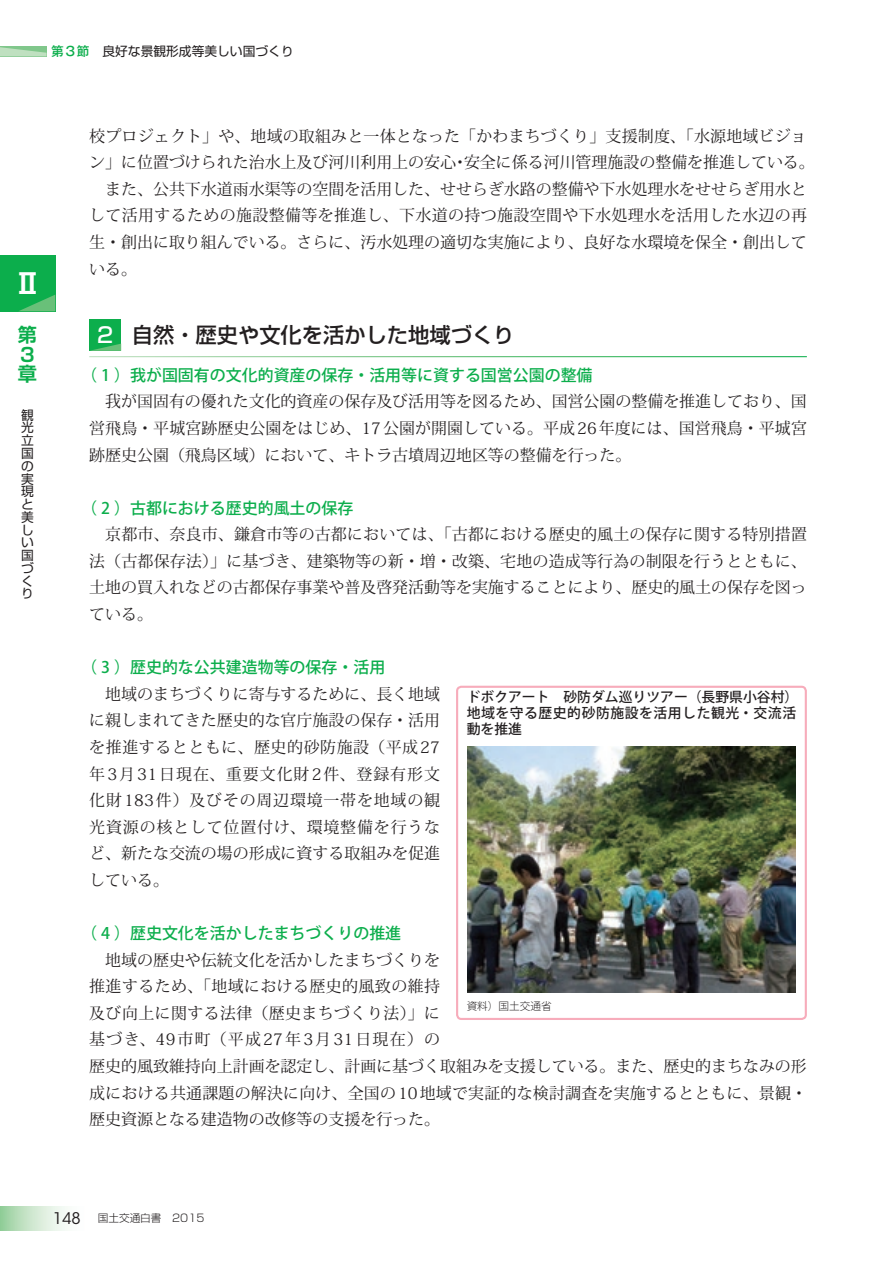
<style>
.page{position:relative;width:893px;height:1263px;background:#fff}
.page>*{position:absolute;margin:0;border:0;box-sizing:border-box;transform-origin:0 0}
.t1{font:700 27.6px "Shin Go Pro De";color:#fff}
.t2{font:500 21.3px "Shin Go Pro";color:#231f20}
.t3{font:700 19.2px/19.2px "Shin Go Pro De";color:#0cae4c;text-align:justify}
.t4{font:15.9px/26.5px "Koz Min Pro";color:#231f20;text-align:justify}
.t5{font:500 15.9px "Koz Go Pro";color:#0cae4c}
.t6{font:15.9px "Koz Min Pro";letter-spacing:.025em;color:#231f20}
.t7{font:500 13.8px/15.9px "Koz Go Pro";color:#231f20}
.t8{font:12.75px/12.8px "Shin Go Pro";color:#231f20}
.t9{font:300 10.65px "Shin Go Pro";color:#231f20}
.t10{font:300 10.65px "Koz Go Pro";color:#231f20}
.s1{font-family:"Gothic MB101 Pro";font-weight:500;color:#0cae4c}
.s2{color:#fff}
.s3{font-family:"ITC Avant Garde Std";font-weight:400;font-size:15.9px}
</style>
<div class="page">
<svg style="left:0;top:1206px;width:65px;height:24px;background:#cae6cc"></svg>
<svg style="left:0;top:46px;width:47px;height:10px"></svg>
<div style="left:0;top:255px;width:55px;height:56px;background:#0cae4c"></div>
<svg style="left:19px;top:295px;width:36px;height:16px"></svg>
<div style="left:89px;top:319px;width:32px;height:32px;background:#0cae4c"></div>
<svg style="left:90px;top:344px;width:31px;height:7px"></svg>
<img style="left:468px;top:746px;width:327px;height:246px">
<div style="left:456px;top:686px;width:351px;height:334px;border:2px solid #f7acbb;border-radius:4px"></div>
<p class="t8" style="left:0;top:43px;width:295px"><span class="s1">　　　　第 3節　</span>良好な景観形成等美しい国づくり</p>
<h1 class="t1" style="left:14px;top:261px;width:29px">Ⅱ</h1>
<p class="t3" style="left:18px;top:323px;width:20px">第3章</p>
<p class="t8" style="left:21px;top:407px;width:14px">観光立国の実現と美しい国づくり</p>
<p class="t4" style="left:89px;top:122px;width:719px">校プロジェクト」や、地域の取組みと一体となった「かわまちづくり」支援制度、「水源地域ビジョ</p>
<p class="t4" style="left:89px;top:149px;width:727px">ン」に位置づけられた治水上及び河川利用上の安心・安全に係る河川管理施設の整備を推進している。</p>
<p class="t4" style="left:105px;top:175px;width:703px">また、公共下水道雨水渠等の空間を活用した、せせらぎ水路の整備や下水処理水をせせらぎ用水と</p>
<p class="t6" style="left:89px;top:204px;width:719px">して活用するための施設整備等を推進し、下水道の持つ施設空間や下水処理水を活用した水辺の再</p>
<p class="t4" style="left:89px;top:228px;width:719px">生・創出に取り組んでいる。さらに、汚水処理の適切な実施により、良好な水環境を保全・創出して</p>
<p class="t4" style="left:89px;top:255px;width:49px">いる。</p>
<h2 class="t2" style="left:97px;top:317px;width:419px"><span class="s2">2</span> 自然・歴史や文化を活かした地域づくり</h2>
<p class="t5" style="left:81px;top:365px;width:513px">（ 1 ）我が国固有の文化的資産の保存・活用等に資する国営公園の整備</p>
<p class="t4" style="left:89px;top:388px;width:719px;text-indent:16px">我が国固有の優れた文化的資産の保存及び活用等を図るため、国営公園の整備を推進しており、国営飛鳥・平城宮跡歴史公園をはじめ、17公園が開園している。平成26年度には、国営飛鳥・平城宮跡歴史公園（飛鳥区域）において、キトラ古墳周辺地区等の整備を行った。</p>
<p class="t5" style="left:81px;top:498px;width:274px">（ 2 ）古都における歴史的風土の保存</p>
<p class="t4" style="left:89px;top:521px;width:719px;text-indent:16px">京都市、奈良市、鎌倉市等の古都においては、「古都における歴史的風土の保存に関する特別措置法（古都保存法）」に基づき、建築物等の新・増・改築、宅地の造成等行為の制限を行うとともに、土地の買入れなどの古都保存事業や普及啓発活動等を実施することにより、歴史的風土の保存を図っている。</p>
<p class="t5" style="left:81px;top:657px;width:305px">（ 3 ）歴史的な公共建造物等の保存・活用</p>
<p class="t4" style="left:89px;top:680px;width:352px;text-indent:16px">地域のまちづくりに寄与するために、長く地域に親しまれてきた歴史的な官庁施設の保存・活用を推進するとともに、歴史的砂防施設（平成27年3月31日現在、重要文化財2件、登録有形文化財183件）及びその周辺環境一帯を地域の観光資源の核として位置付け、環境整備を行うなど、新たな交流の場の形成に資する取組みを促進している。</p>
<p class="t5" style="left:81px;top:923px;width:321px">（ 4 ）歴史文化を活かしたまちづくりの推進</p>
<p class="t4" style="left:89px;top:946px;width:719px;text-align:left;text-indent:16px">地域の歴史や伝統文化を活かしたまちづくりを<br>推進するため、「地域における歴史的風致の維持<br>及び向上に関する法律（歴史まちづくり法）」に<br>基づき、49市町（平成27年3月31日現在）の<br>歴史的風致維持向上計画を認定し、計画に基づく取組みを支援している。また、歴史的まちなみの形成における共通課題の解決に向け、全国の10地域で実証的な検討調査を実施するとともに、景観・歴史資源となる建造物の改修等の支援を行った。</p>
<p class="t7" style="left:467px;top:690px;width:333px">ドボクアート　砂防ダム巡りツアー（長野県小谷村）地域を守る歴史的砂防施設を活用した観光・交流活動を推進</p>
<p class="t10" style="left:467px;top:999px;width:87px">資料）国土交通省</p>
<p class="t9" style="left:53px;top:1209px;width:153px"><span class="s3">148</span> 国土交通白書　2015</p>
</div>
